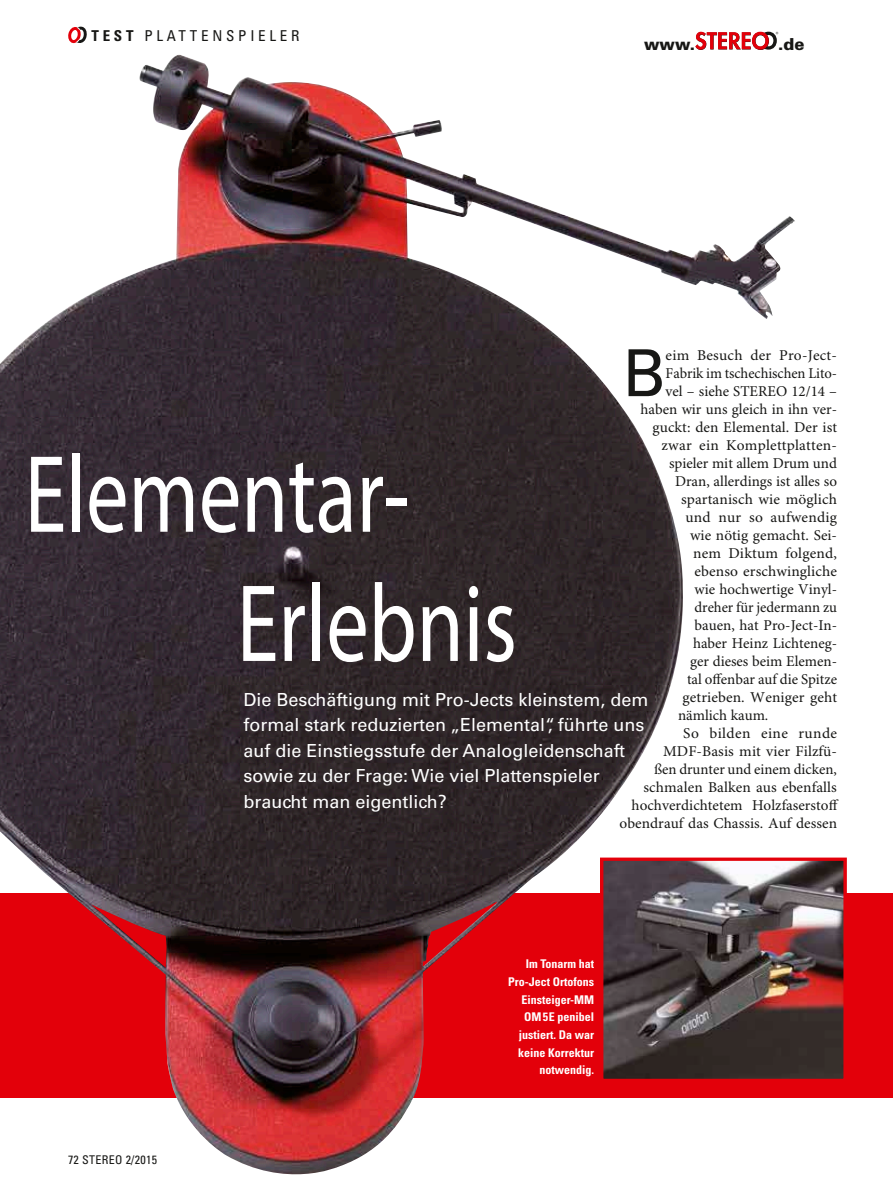
<style>
.page{position:relative;width:893px;height:1191px;background:#fff}
.page>*{position:absolute;margin:0;border:0;box-sizing:border-box;transform-origin:0 0}
.t1{font:111px/129.1px "Myriad Pro";color:#fff;scale:.76 1}
.t2{font:64.8px "Univers LT Std";color:#171715}
.t3{font:18px/25.5px "Univers LT Std";color:#fff}
.t4{font:900 16.5px "Univers LT Std";color:#171715}
.t5{font:15px "Minion Pro";color:#171715}
.t6{font:condensed 15px "Univers LT Std";letter-spacing:.25em;color:#171715}
.t7{font:15px "Minion Pro";letter-spacing:.025em;color:#171715}
.t8{font:700 condensed 12px/17.7px "Univers LT Std";color:#fff;text-align:right}
.t9{font:condensed 12px "Univers LT Std";letter-spacing:.025em;color:#171715}
.s1{font-weight:700}
</style>
<div class="page">
<svg style="left:68px;top:26px;width:19px;height:17px"></svg>
<div style="left:0;top:893px;width:893px;height:205px;background:#e3000a"></div>
<img style="left:0;top:64px;width:795px;height:1111px">
<img style="left:604px;top:861px;width:239px;height:217px">
<div style="left:600px;top:857px;width:247px;height:225px;border:3px solid #e3000a"></div>
<svg style="left:695px;top:32px;width:83px;height:18px"></svg>
<p class="t6" style="left:91px;top:26px;width:210px"><span class="s1">TEST</span> PLATTENSPIELER</p>
<p class="t4" style="left:644px;top:34px;width:53px">www.</p>
<p class="t4" style="left:778px;top:34px;width:28px">.de</p>
<h2 class="t2" style="left:622px;top:335px;width:45px">B</h2>
<p class="t5" style="left:666px;top:346px;width:173px">eim Besuch der Pro-Ject-</p>
<p class="t5" style="left:666px;top:364px;width:173px">Fabrik im tschechischen Lito-</p>
<p class="t5" style="left:666px;top:382px;width:173px">vel – siehe STEREO 12/14 –</p>
<p class="t5" style="left:641px;top:400px;width:198px">haben wir uns gleich in ihn ver-</p>
<p class="t5" style="left:652px;top:418px;width:186px">guckt: den Elemental. Der ist</p>
<p class="t5" style="left:662px;top:436px;width:177px">zwar ein Komplettplatten-</p>
<p class="t5" style="left:669px;top:454px;width:170px">spieler mit allem Drum und</p>
<p class="t5" style="left:675px;top:472px;width:164px">Dran, allerdings ist alles so</p>
<p class="t5" style="left:681px;top:490px;width:157px">spartanisch wie möglich</p>
<p class="t5" style="left:685px;top:508px;width:153px">und nur so aufwendig</p>
<p class="t5" style="left:690px;top:526px;width:149px">wie nötig gemacht. Sei-</p>
<p class="t5" style="left:693px;top:544px;width:146px">nem Diktum folgend,</p>
<p class="t5" style="left:694px;top:562px;width:144px">ebenso erschwingliche</p>
<p class="t5" style="left:694px;top:580px;width:144px">wie hochwertige Vinyl-</p>
<p class="t5" style="left:694px;top:598px;width:144px">dreher für jedermann zu</p>
<p class="t5" style="left:694px;top:616px;width:144px">bauen, hat Pro-Ject-In-</p>
<p class="t5" style="left:693px;top:634px;width:145px">haber Heinz Lichteneg-</p>
<p class="t5" style="left:690px;top:652px;width:149px">ger dieses beim Elemen-</p>
<p class="t5" style="left:687px;top:670px;width:152px">tal offenbar auf die Spitze</p>
<p class="t5" style="left:682px;top:688px;width:156px">getrieben. Weniger geht</p>
<p class="t5" style="left:678px;top:706px;width:92px">nämlich kaum.</p>
<p class="t7" style="left:683px;top:724px;width:155px">So bilden eine runde</p>
<p class="t5" style="left:663px;top:742px;width:175px">MDF-Basis mit vier Filzfü-</p>
<p class="t5" style="left:654px;top:760px;width:184px">ßen drunter und einem dicken,</p>
<p class="t5" style="left:644px;top:778px;width:195px">schmalen Balken aus ebenfalls</p>
<p class="t5" style="left:632px;top:796px;width:209px">hochverdichtetem Holzfaserstoff</p>
<p class="t5" style="left:620px;top:814px;width:219px">obendrauf das Chassis. Auf dessen</p>
<h1 class="t1" style="left:237px;top:428px;width:370px;text-indent:-212px">Elementar-<br>Erlebnis</h1>
<p class="t3" style="left:243px;top:687px;width:406px">Die Beschäftigung mit Pro-Jects kleinstem, dem formal stark reduzierten „Elemental“, führte uns auf die Einstiegsstufe der Analogleidenschaft sowie zu der Frage: Wie viel Plattenspieler braucht man eigentlich?</p>
<p class="t9" style="left:68px;top:1151px;width:91px">72 STEREO 2/2015</p>
<p class="t8" style="left:508px;top:955px;width:87px">Im Tonarm hat<br>Pro-Ject Ortofons<br>Einsteiger-MM<br>OM5E penibel justiert. Da war keine Korrektur notwendig.</p>
</div>
